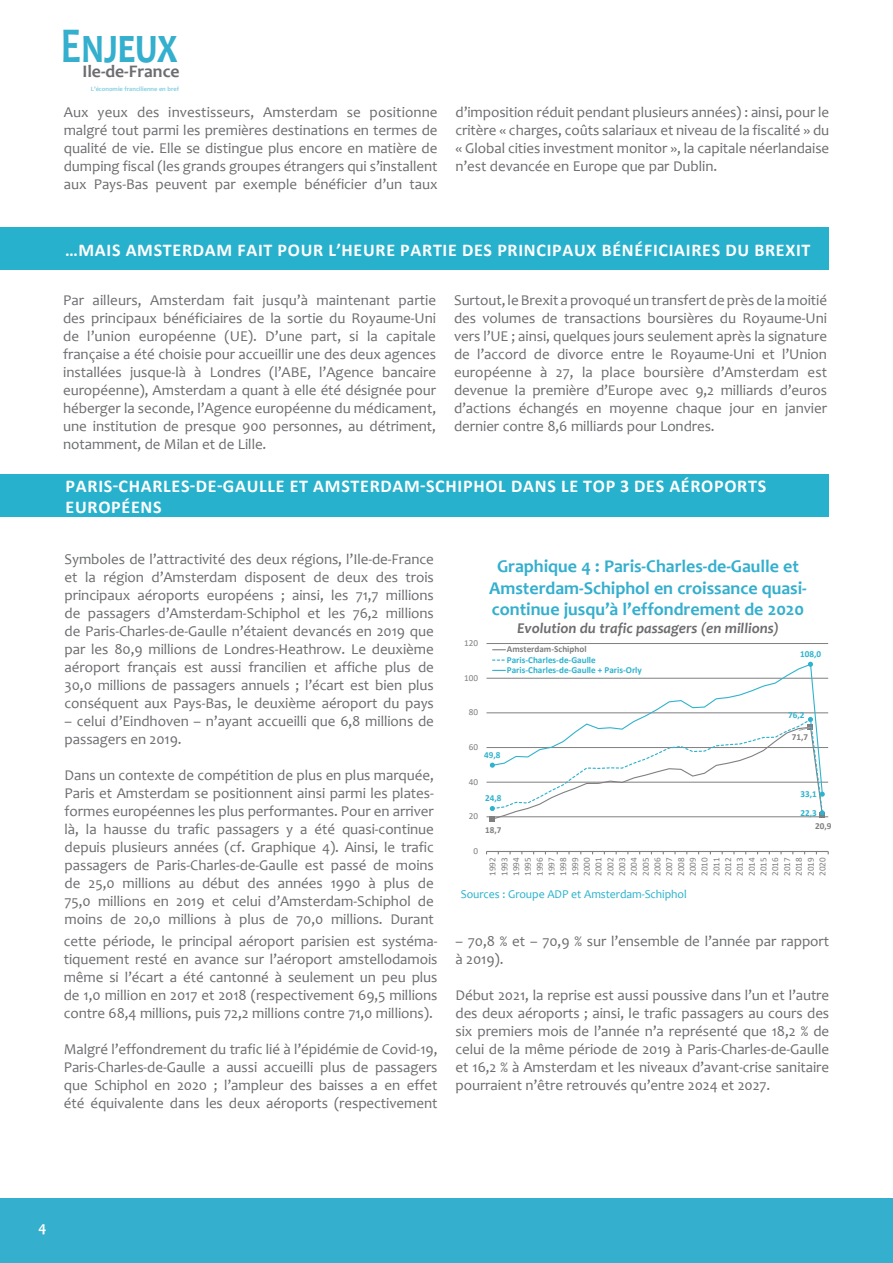
<style>
.page{position:relative;width:893px;height:1263px;background:#fff}
.page>*{position:absolute;margin:0;border:0;box-sizing:border-box;transform-origin:0 0}
.t1{font:700 50.4px "Candara";color:#34afce;scale:.77 1}
.t2{font:700 18px/21.6px "Calibri";letter-spacing:.04em;color:#fff}
.t3{font:700 18px/21.6px "Candara";color:#34afce;text-align:center}
.t4{font:700 17.7px "Candara";color:#6c6d70}
.t5{font:15px/18px "Candara";letter-spacing:-.005em;color:#6c6d70;text-align:justify}
.t6{font:italic 700 15px "Candara";color:#6c6d70}
.t7{font:700 15px "Candara";color:#fff}
.t8{font:12px "Candara";letter-spacing:-.005em;color:#28b1cc}
.t9{font:9.15px/11.9px "Calibri";color:#7f7f7f;text-align:justify}
.t10{font:700 9.15px/10.4px "Calibri";color:#2eb2cd}
.t11{font:700 9.15px "Calibri";color:#7f7f7f}
.t12{font:700 6.45px "Candara";color:#85cfe2}
.s1{color:#7f7f7f}
</style>
<div class="page">
<div style="left:0;top:1198px;width:893px;height:65px;background:#34afce"></div>
<div style="left:0;top:228px;width:828px;height:42px;background:#28b1cc"></div>
<div style="left:0;top:474px;width:828px;height:43px;background:#28b1cc"></div>
<hr style="left:486px;top:816px;width:342px;height:1px;background:#7f7f7f">
<hr style="left:486px;top:782px;width:342px;height:1px;background:#7f7f7f">
<hr style="left:486px;top:747px;width:342px;height:1px;background:#7f7f7f">
<hr style="left:486px;top:713px;width:342px;height:1px;background:#7f7f7f">
<hr style="left:486px;top:678px;width:342px;height:1px;background:#7f7f7f">
<hr style="left:486px;top:643px;width:342px;height:1px;background:#7f7f7f">
<hr style="left:486px;top:851px;width:342px;height:1px;background:#7f7f7f">
<svg style="left:493px;top:649px;width:12px;height:1px"></svg>
<svg style="left:490px;top:659px;width:335px;height:162px"></svg>
<h1 class="t1" style="left:61px;top:14px;width:153px">Enjeux</h1>
<p class="t4" style="left:82px;top:61px;width:99px">Ile-de-France</p>
<p class="t12" style="left:91px;top:85px;width:90px">L’économie francilienne en bref</p>
<p class="t5" style="left:64px;top:103px;width:375px">Aux yeux des investisseurs, Amsterdam se positionne malgré tout parmi les premières destinations en termes de qualité de vie. Elle se distingue plus encore en matière de dumping fiscal (les grands groupes étrangers qui s’installent aux Pays-Bas peuvent par exemple bénéficier d’un taux</p>
<p class="t5" style="left:455px;top:103px;width:375px">d’imposition réduit pendant plusieurs années) : ainsi, pour le critère « charges, coûts salariaux et niveau de la fiscalité » du « Global cities investment monitor », la capitale néerlandaise n’est devancée en Europe que par Dublin.</p>
<p class="t2" style="left:65px;top:239px;width:747px">…MAIS AMSTERDAM FAIT POUR L’HEURE PARTIE DES PRINCIPAUX BÉNÉFICIAIRES DU BREXIT</p>
<p class="t5" style="left:63px;top:291px;width:375px">Par ailleurs, Amsterdam fait jusqu’à maintenant partie des principaux bénéficiaires de la sortie du Royaume-Uni de l’union européenne (UE). D’une part, si la capitale française a été choisie pour accueillir une des deux agences installées jusque-là à Londres (l’ABE, l’Agence bancaire européenne), Amsterdam a quant à elle été désignée pour héberger la seconde, l’Agence européenne du médicament, une institution de presque 900 personnes, au détriment, notamment, de Milan et de Lille.</p>
<p class="t5" style="left:454px;top:291px;width:374px">Surtout, le Brexit a provoqué un transfert de près de la moitié des volumes de transactions boursières du Royaume-Uni vers l’UE ; ainsi, quelques jours seulement après la signature de l’accord de divorce entre le Royaume-Uni et l’Union européenne à 27, la place boursière d’Amsterdam est devenue la première d’Europe avec 9,2 milliards d’euros d’actions échangés en moyenne chaque jour en janvier dernier contre 8,6 milliards pour Londres.</p>
<p class="t2" style="left:66px;top:475px;width:702px">PARIS-CHARLES-DE-GAULLE ET AMSTERDAM-SCHIPHOL DANS LE TOP 3 DES AÉROPORTS<br>EUROPÉENS</p>
<p class="t5" style="left:65px;top:550px;width:371px">Symboles de l’attractivité des deux régions, l’Ile-de-France et la région d’Amsterdam disposent de deux des trois principaux aéroports européens ; ainsi, les 71,7 millions de passagers d’Amsterdam-Schiphol et les 76,2 millions de Paris-Charles-de-Gaulle n’étaient devancés en 2019 que par les 80,9 millions de Londres-Heathrow. Le deuxième aéroport français est aussi francilien et affiche plus de 30,0 millions de passagers annuels ; l’écart est bien plus conséquent aux Pays-Bas, le deuxième aéroport du pays</p>
<p class="t5" style="left:65px;top:712px;width:371px">– celui d’Eindhoven – n’ayant accueilli que 6,8 millions de passagers en 2019.</p>
<p class="t5" style="left:65px;top:766px;width:371px">Dans un contexte de compétition de plus en plus marquée, Paris et Amsterdam se positionnent ainsi parmi les plates&shy;formes européennes les plus performantes. Pour en arriver là, la hausse du trafic passagers y a été quasi-continue depuis plusieurs années (cf. Graphique 4). Ainsi, le trafic passagers de Paris-Charles-de-Gaulle est passé de moins de 25,0 millions au début des années 1990 à plus de 75,0 millions en 2019 et celui d’Amsterdam-Schiphol de moins de 20,0 millions à plus de 70,0 millions. Durant</p>
<p class="t5" style="left:64px;top:932px;width:375px">cette période, le principal aéroport parisien est systéma&shy;tiquement resté en avance sur l’aéroport amstellodamois même si l’écart a été cantonné à seulement un peu plus de 1,0 million en 2017 et 2018 (respectivement 69,5 millions contre 68,4 millions, puis 72,2 millions contre 71,0 millions).</p>
<p class="t5" style="left:64px;top:1040px;width:375px">Malgré l’effondrement du trafic lié à l’épidémie de Covid-19, Paris-Charles-de-Gaulle a aussi accueilli plus de passagers que Schiphol en 2020 ; l’ampleur des baisses a en effet été équivalente dans les deux aéroports (respectivement</p>
<p class="t9" style="left:464px;top:637px;width:15px">120</p>
<p class="t9" style="left:464px;top:672px;width:15px">100</p>
<p class="t9" style="left:469px;top:706px;width:11px">80</p>
<p class="t3" style="left:489px;top:555px;width:319px">Graphique 4 : Paris-Charles-de-Gaulle et<br>Amsterdam-Schiphol en croissance quasi&shy;continue jusqu’à l’effondrement de 2020</p>
<p class="t6" style="left:517px;top:619px;width:263px">Evolution du trafic passagers (en millions)</p>
<p class="t10" style="left:507px;top:644px;width:137px"><span class="s1">Amsterdam-Schiphol<br></span>Paris-Charles-de-Gaulle<br>Paris-Charles-de-Gaulle + Paris-Orly</p>
<p class="t10" style="left:800px;top:649px;width:22px">108,0</p>
<p class="t10" style="left:788px;top:710px;width:18px">76,2</p>
<p class="t11" style="left:792px;top:730px;width:18px">71,7</p>
<p class="t9" style="left:469px;top:741px;width:11px">60</p>
<p class="t10" style="left:484px;top:750px;width:18px">49,8</p>
<p class="t9" style="left:469px;top:776px;width:11px">40</p>
<p class="t10" style="left:485px;top:793px;width:18px">24,8</p>
<p class="t9" style="left:469px;top:810px;width:11px">20</p>
<p class="t9" style="left:473px;top:845px;width:6px">0</p>
<p class="t11" style="left:485px;top:823px;width:18px">18,7</p>
<p class="t10" style="left:800px;top:789px;width:18px">33,1</p>
<p class="t10" style="left:800px;top:808px;width:18px">22,3</p>
<p class="t11" style="left:815px;top:819px;width:18px">20,9</p>
<p class="t9" style="left:486px;top:876px;width:20px;rotate:-90deg">1992<br>1993<br>1994<br>1995<br>1996<br>1997<br>1998<br>1999<br>2000<br>2001<br>2002<br>2003<br>2004<br>2005<br>2006<br>2007<br>2008<br>2009<br>2010<br>2011<br>2012<br>2013<br>2014<br>2015<br>2016<br>2017<br>2018<br>2019<br>2020</p>
<p class="t8" style="left:461px;top:887px;width:227px">Sources : Groupe ADP et Amsterdam-Schiphol</p>
<p class="t5" style="left:455px;top:932px;width:375px">– 70,8 % et – 70,9 % sur l’ensemble de l’année par rapport à 2019).</p>
<p class="t5" style="left:455px;top:986px;width:375px">Début 2021, la reprise est aussi poussive dans l’un et l’autre des deux aéroports ; ainsi, le trafic passagers au cours des six premiers mois de l’année n’a représenté que 18,2 % de celui de la même période de 2019 à Paris-Charles-de-Gaulle et 16,2 % à Amsterdam et les niveaux d’avant-crise sanitaire pourraient n’être retrouvés qu’entre 2024 et 2027.</p>
<p class="t7" style="left:38px;top:1217px;width:10px">4</p>
</div>
